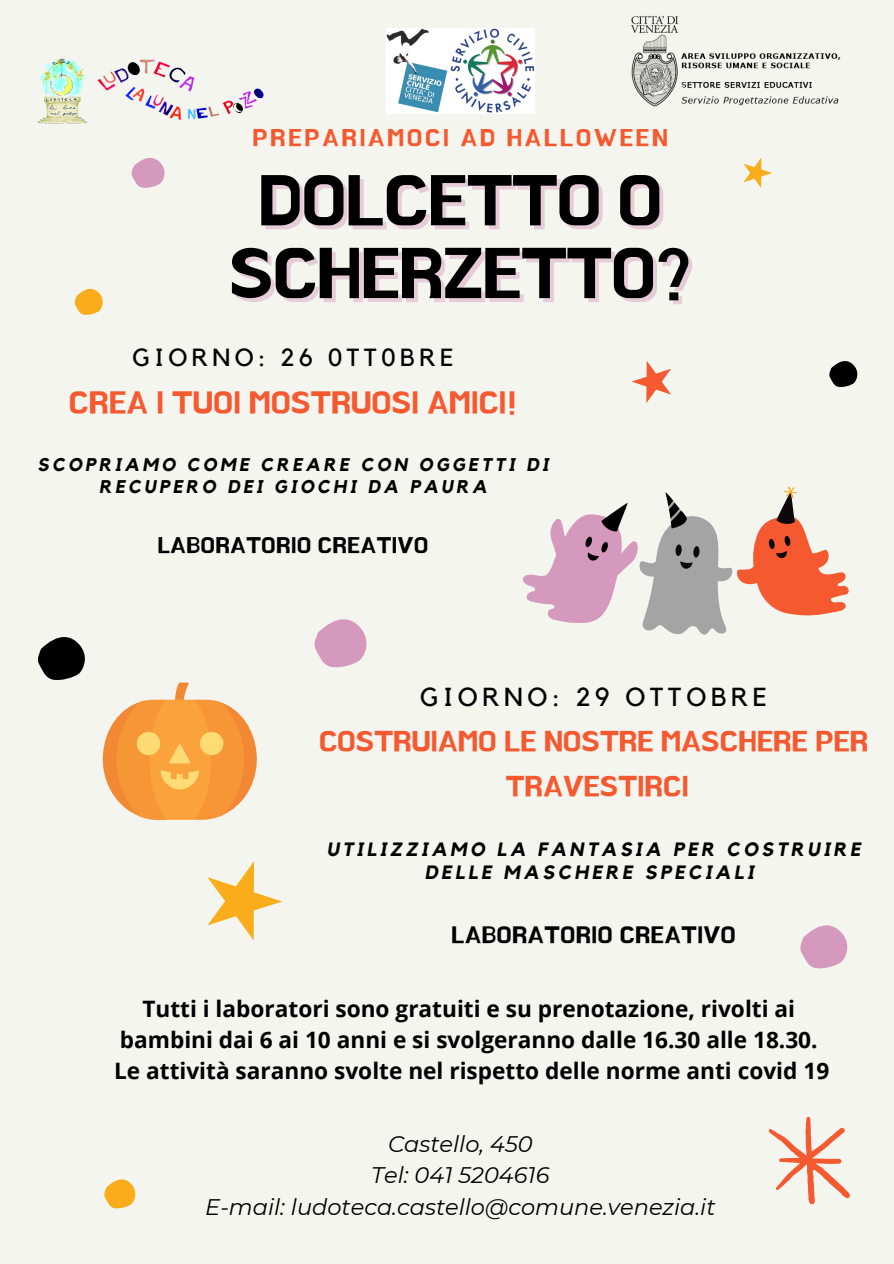
<style>
.page{position:relative;width:894px;height:1264px;background:#fff}
.page>*{position:absolute;margin:0;border:0;box-sizing:border-box;transform-origin:0 0}
.t1{font:69px/72.8px "BMHANNA";letter-spacing:-.01em;color:#000;text-align:center}
.t2{font:30.45px "BMHANNA";letter-spacing:.01em;color:#f4592f}
.t3{font:28.2px "BMHANNA";letter-spacing:.01em;color:#f4592f}
.t4{font:25.95px "Kollektif";letter-spacing:.18em;color:#000}
.t5{font:24.75px "Kollektif";letter-spacing:.18em;color:#000}
.t6{font:23.55px "BMHANNA";letter-spacing:.12em;color:#f4592f}
.t7{font:23.1px "BMHANNA";letter-spacing:.025em;color:#000}
.t8{font:700 22.65px/30.9px "Open Sans";color:#000;text-align:center}
.t9{font:italic 22.5px "Montserrat";color:#000}
.t10{font:21.9px "BMHANNA";letter-spacing:.025em;color:#000}
.t11{font:italic 700 19.2px/23.1px "Kollektif";letter-spacing:.18em;color:#000;text-align:center}
.t12{font:italic 700 18.3px/21.9px "Kollektif";letter-spacing:.18em;color:#000;text-align:center}
</style>
<div class="page">
<div style="left:0;top:0;width:893px;height:1263px;background:#f5f5ef"></div>
<svg style="left:800px;top:925px;width:48px;height:44px"></svg>
<svg style="left:38px;top:637px;width:47px;height:43px"></svg>
<svg style="left:74px;top:288px;width:29px;height:27px"></svg>
<svg style="left:829px;top:361px;width:29px;height:26px"></svg>
<svg style="left:207px;top:861px;width:75px;height:79px"></svg>
<svg style="left:523px;top:486px;width:326px;height:149px"></svg>
<svg style="left:632px;top:361px;width:39px;height:42px"></svg>
<svg style="left:743px;top:158px;width:29px;height:30px"></svg>
<svg style="left:768px;top:1117px;width:82px;height:88px"></svg>
<svg style="left:314px;top:619px;width:53px;height:49px"></svg>
<svg style="left:104px;top:1179px;width:32px;height:30px"></svg>
<svg style="left:131px;top:158px;width:34px;height:30px"></svg>
<img style="left:38px;top:57px;width:226px;height:67px">
<img style="left:386px;top:29px;width:148px;height:84px">
<svg style="left:103px;top:682px;width:154px;height:138px"></svg>
<div style="left:171px;top:768px;width:6px;height:11px;background:#faa23c"></div>
<div style="left:182px;top:768px;width:6px;height:11px;background:#faa23c"></div>
<img style="left:631px;top:15px;width:210px;height:92px">
<p class="t6" style="left:253px;top:126px;width:416px">PREPARIAMOCI AD HALLOWEEN</p>
<p class="t1" style="left:229px;top:165px;width:463px">DOLCETTO O<br>SCHERZETTO?</p>
<p class="t5" style="left:132px;top:346px;width:323px">GIORNO: 26 0TT0BRE</p>
<p class="t2" style="left:69px;top:387px;width:449px">CREA I TUOI MOSTRUOSI AMICI!</p>
<p class="t12" style="left:37px;top:454px;width:512px">SCOPRIAMO COME CREARE CON OGGETTI DI<br>RECUPERO DEI GIOCHI DA PAURA</p>
<p class="t10" style="left:158px;top:534px;width:272px">LABORATORIO CREATIVO</p>
<p class="t4" style="left:420px;top:685px;width:348px">GIORNO: 29 OTTOBRE</p>
<p class="t3" style="left:319px;top:728px;width:550px">COSTRUIAMO LE NOSTRE MASCHERE PER</p>
<p class="t3" style="left:506px;top:772px;width:184px">TRAVESTIRCI</p>
<p class="t11" style="left:326px;top:838px;width:535px">UTILIZZIAMO LA FANTASIA PER COSTRUIRE<br>DELLE MASCHERE SPECIALI</p>
<p class="t7" style="left:451px;top:923px;width:285px">LABORATORIO CREATIVO</p>
<p class="t8" style="left:120px;top:992px;width:699px">Tutti i laboratori sono gratuiti e su prenotazione, rivolti ai bambini dai 6 ai 10 anni e si svolgeranno dalle 16.30 alle 18.30.</p>
<p class="t8" style="left:114px;top:1054px;width:716px">Le attività saranno svolte nel rispetto delle norme anti covid 19</p>
<p class="t9" style="left:388px;top:1129px;width:146px">Castello, 450</p>
<p class="t9" style="left:371px;top:1161px;width:179px">Tel: 041 5204616</p>
<p class="t9" style="left:205px;top:1193px;width:511px">E-mail: ludoteca.castello@comune.venezia.it</p>
</div>
